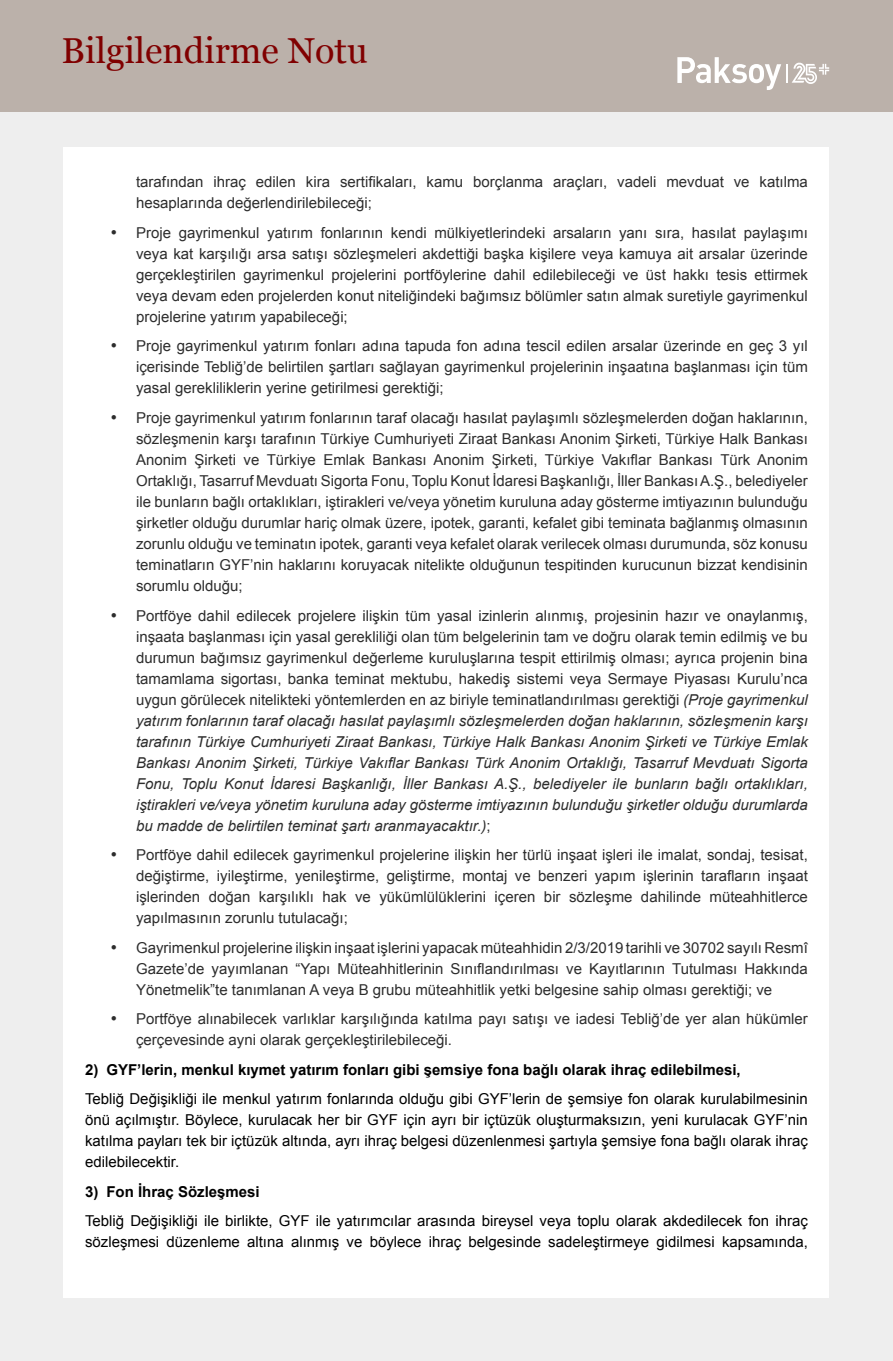
<style>
.page{position:relative;width:893px;height:1361px;background:#eee}
.page>*{position:absolute;margin:0;border:0;box-sizing:border-box;transform-origin:0 0}
.t1{font:36px "Georgia";color:#800000}
.t2{font:15px/21px "Arial";color:#2d2d2d;text-align:justify}
.t3{font:italic 15px/21px "Arial";color:#2d2d2d;text-align:justify}
.t4{font:15px/21px "Arial";color:#000;text-align:justify}
.t5{font:700 15px "Arial";color:#000}
.s1{font-style:normal}
</style>
<div class="page">
<div style="left:0;top:0;width:893px;height:112px;background:#bbb1aa"></div>
<div style="left:64px;top:147px;width:765px;height:1150px;background:#fff"></div>
<svg style="left:677px;top:57px;width:104px;height:33px"></svg>
<svg style="left:787px;top:62px;width:42px;height:22px"></svg>
<h1 class="t1" style="left:62px;top:25px;width:308px">Bilgilendirme Notu</h1>
<p class="t2" style="left:136px;top:172px;width:673px">tarafından ihraç edilen kira sertifikaları, kamu borçlanma araçları, vadeli mevduat ve katılma hesaplarında değerlendirilebileceği;</p>
<p class="t2" style="left:136px;top:222px;width:673px;text-indent:-26px">• Proje gayrimenkul yatırım fonlarının kendi mülkiyetlerindeki arsaların yanı sıra, hasılat paylaşımı veya kat karşılığı arsa satışı sözleşmeleri akdettiği başka kişilere veya kamuya ait arsalar üzerinde gerçekleştirilen gayrimenkul projelerini portföylerine dahil edilebileceği ve üst hakkı tesis ettirmek veya devam eden projelerden konut niteliğindeki bağımsız bölümler satın almak suretiyle gayrimenkul projelerine yatırım yapabileceği;</p>
<p class="t2" style="left:136px;top:336px;width:673px;text-indent:-26px">• Proje gayrimenkul yatırım fonları adına tapuda fon adına tescil edilen arsalar üzerinde en geç 3 yıl içerisinde Tebliğ’de belirtilen şartları sağlayan gayrimenkul projelerinin inşaatına başlanması için tüm yasal gerekliliklerin yerine getirilmesi gerektiği;</p>
<p class="t2" style="left:136px;top:407px;width:673px;text-indent:-26px">• Proje gayrimenkul yatırım fonlarının taraf olacağı hasılat paylaşımlı sözleşmelerden doğan haklarının, sözleşmenin karşı tarafının Türkiye Cumhuriyeti Ziraat Bankası Anonim Şirketi, Türkiye Halk Bankası Anonim Şirketi ve Türkiye Emlak Bankası Anonim Şirketi, Türkiye Vakıflar Bankası Türk Anonim Ortaklığı, Tasarruf Mevduatı Sigorta Fonu, Toplu Konut İdaresi Başkanlığı, İller Bankası A.Ş., belediyeler ile bunların bağlı ortaklıkları, iştirakleri ve/veya yönetim kuruluna aday gösterme imtiyazının bulunduğu şirketler olduğu durumlar hariç olmak üzere, ipotek, garanti, kefalet gibi teminata bağlanmış olmasının zorunlu olduğu ve teminatın ipotek, garanti veya kefalet olarak verilecek olması durumunda, söz konusu teminatların GYF’nin haklarını koruyacak nitelikte olduğunun tespitinden kurucunun bizzat kendisinin sorumlu olduğu;</p>
<p class="t3" style="left:136px;top:605px;width:673px;text-indent:-26px">• <span class="s1">Portföye dahil edilecek projelere ilişkin tüm yasal izinlerin alınmış, projesinin hazır ve onaylanmış, inşaata başlanması için yasal gerekliliği olan tüm belgelerinin tam ve doğru olarak temin edilmiş ve bu durumun bağımsız gayrimenkul değerleme kuruluşlarına tespit ettirilmiş olması; ayrıca projenin bina tamamlama sigortası, banka teminat mektubu, hakediş sistemi veya Sermaye Piyasası Kurulu’nca uygun görülecek nitelikteki yöntemlerden en az biriyle teminatlandırılması gerektiği</span> (Proje gayrimenkul yatırım fonlarının taraf olacağı hasılat paylaşımlı sözleşmelerden doğan haklarının, sözleşmenin karşı tarafının Türkiye Cumhuriyeti Ziraat Bankası, Türkiye Halk Bankası Anonim Şirketi ve Türkiye Emlak Bankası Anonim Şirketi, Türkiye Vakıflar Bankası Türk Anonim Ortaklığı, Tasarruf Mevduatı Sigorta Fonu, Toplu Konut İdaresi Başkanlığı, İller Bankası A.Ş., belediyeler ile bunların bağlı ortaklıkları, iştirakleri ve/veya yönetim kuruluna aday gösterme imtiyazının bulunduğu şirketler olduğu durumlarda bu madde de belirtilen teminat şartı aranmayacaktır.)<span class="s1">;</span></p>
<p class="t2" style="left:136px;top:844px;width:673px;text-indent:-26px">• Portföye dahil edilecek gayrimenkul projelerine ilişkin her türlü inşaat işleri ile imalat, sondaj, tesisat, değiştirme, iyileştirme, yenileştirme, geliştirme, montaj ve benzeri yapım işlerinin tarafların inşaat işlerinden doğan karşılıklı hak ve yükümlülüklerini içeren bir sözleşme dahilinde müteahhitlerce yapılmasının zorunlu tutulacağı;</p>
<p class="t2" style="left:136px;top:937px;width:673px;text-indent:-26px">• Gayrimenkul projelerine ilişkin inşaat işlerini yapacak müteahhidin 2/3/2019 tarihli ve 30702 sayılı Resmî Gazete’de yayımlanan “Yapı Müteahhitlerinin Sınıflandırılması ve Kayıtlarının Tutulması Hakkında Yönetmelik”te tanımlanan A veya B grubu müteahhitlik yetki belgesine sahip olması gerektiği; ve</p>
<p class="t2" style="left:136px;top:1008px;width:673px;text-indent:-26px">• Portföye alınabilecek varlıklar karşılığında katılma payı satışı ve iadesi Tebliğ’de yer alan hükümler çerçevesinde ayni olarak gerçekleştirilebileceği.</p>
<p class="t5" style="left:85px;top:1059px;width:657px">2) GYF’lerin, menkul kıymet yatırım fonları gibi şemsiye fona bağlı olarak ihraç edilebilmesi,</p>
<p class="t4" style="left:85px;top:1088px;width:724px">Tebliğ Değişikliği ile menkul yatırım fonlarında olduğu gibi GYF’lerin de şemsiye fon olarak kurulabilmesinin önü açılmıştır. Böylece, kurulacak her bir GYF için ayrı bir içtüzük oluşturmaksızın, yeni kurulacak GYF’nin katılma payları tek bir içtüzük altında, ayrı ihraç belgesi düzenlenmesi şartıyla şemsiye fona bağlı olarak ihraç edilebilecektir.</p>
<p class="t5" style="left:85px;top:1181px;width:176px">3) Fon İhraç Sözleşmesi</p>
<p class="t4" style="left:85px;top:1210px;width:724px">Tebliğ Değişikliği ile birlikte, GYF ile yatırımcılar arasında bireysel veya toplu olarak akdedilecek fon ihraç sözleşmesi düzenleme altına alınmış ve böylece ihraç belgesinde sadeleştirmeye gidilmesi kapsamında,</p>
</div>
